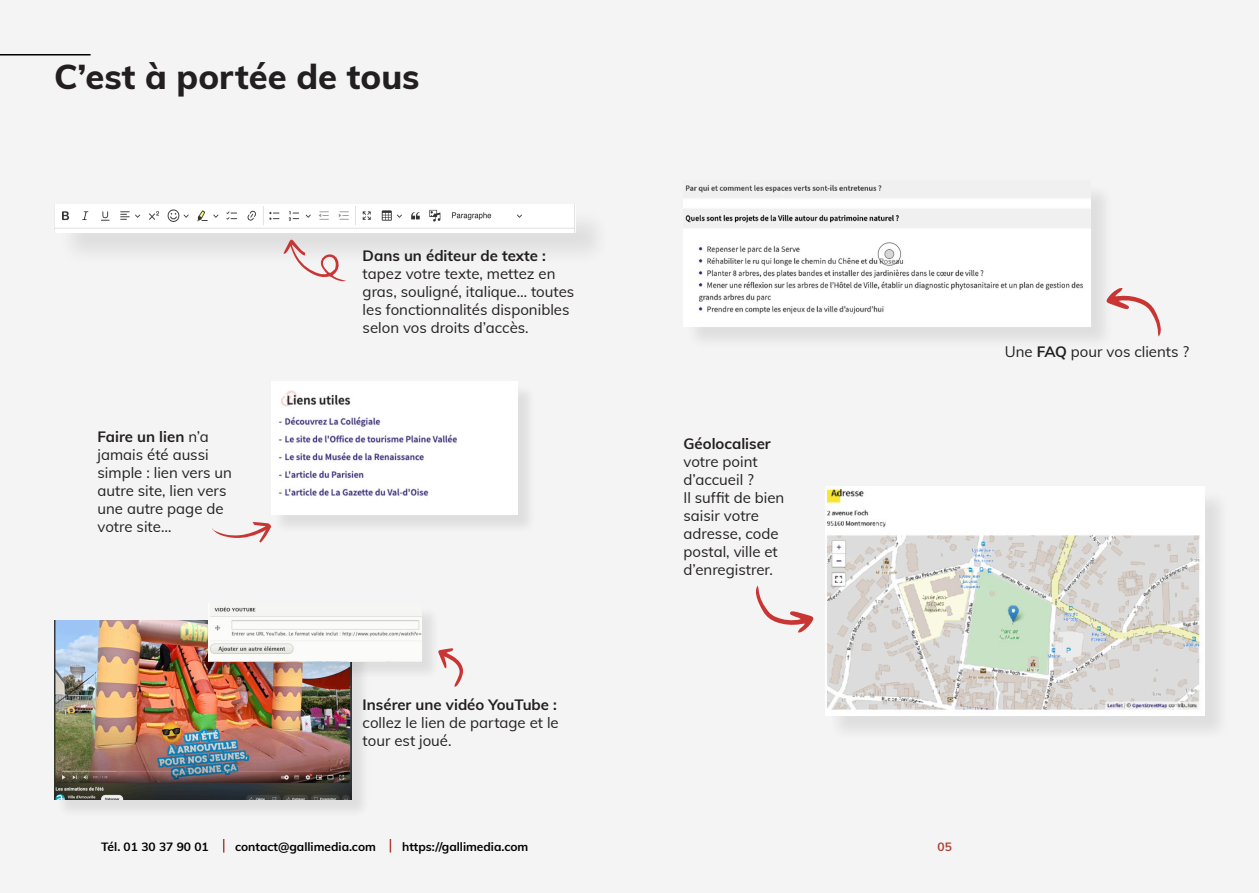
<style>
.page{position:relative;width:1259px;height:893px;background:#f4f4f4}
.page>*{position:absolute;margin:0;border:0;box-sizing:border-box;transform-origin:0 0}
.t1{font:800 34.5px "Muli";color:#231f20}
.t2{font:15px/18px "Muli";color:#231f20}
.t3{font:700 12px "Muli";color:#000}
.t4{font:700 12px "Muli";color:#ad4336}
.s1{font-weight:700}
</style>
<div class="page">
<svg style="left:212px;top:522px;width:59px;height:21px"></svg>
<svg style="left:223px;top:839px;width:1px;height:13px"></svg>
<svg style="left:390px;top:839px;width:1px;height:13px"></svg>
<hr style="left:0;top:54px;width:91px;height:2px;background:#000001">
<div style="left:58px;top:209px;width:552px;height:58px;background:#eae9ea"></div>
<img style="left:54px;top:205px;width:521px;height:27px">
<div style="left:273px;top:384px;width:263px;height:150px;background:#231f20;opacity:.1"></div>
<img style="left:271px;top:381px;width:247px;height:134px">
<div style="left:686px;top:183px;width:428px;height:168px;background:#231f20;opacity:.1"></div>
<img style="left:683px;top:181px;width:407px;height:146px">
<div style="left:828px;top:490px;width:402px;height:251px;background:#231f20;opacity:.1"></div>
<img style="left:825px;top:487px;width:380px;height:229px">
<div style="left:56px;top:623px;width:314px;height:196px;background:#231f20;opacity:.1"></div>
<img style="left:54px;top:621px;width:297px;height:179px">
<div style="left:211px;top:606px;width:229px;height:75px;background:#231f20;opacity:.1"></div>
<img style="left:208px;top:604px;width:213px;height:58px">
<svg style="left:283px;top:239px;width:63px;height:42px"></svg>
<svg style="left:438px;top:648px;width:25px;height:39px"></svg>
<svg style="left:755px;top:585px;width:59px;height:47px"></svg>
<svg style="left:1105px;top:288px;width:56px;height:49px"></svg>
<p class="t1" style="left:54px;top:51px;width:367px">C’est à portée de tous</p>
<p class="t2" style="left:97px;top:427px;width:136px"><span class="s1">Faire un lien</span> n’a jamais été aussi simple : lien vers un autre site, lien vers une autre page de votre site…</p>
<p class="t2" style="left:363px;top:246px;width:213px"><span class="s1">Dans un éditeur de texte : </span>tapez votre texte, mettez en gras, souligné, italique… toutes les fonctionnalités disponibles selon vos droits d’accès.</p>
<p class="t2" style="left:363px;top:695px;width:198px;text-align:justify"><span class="s1">Insérer une vidéo YouTube : </span>collez le lien de partage et le tour est joué.</p>
<p class="t2" style="left:683px;top:434px;width:102px"><span class="s1">Géolocaliser </span>votre point d’accueil ?<br>Il suffit de bien saisir votre adresse, code postal, ville et d’enregistrer.</p>
<p class="t3" style="left:101px;top:838px;width:109px">Tél. 01 30 37 90 01</p>
<p class="t3" style="left:235px;top:838px;width:142px">contact@gallimedia.com</p>
<p class="t3" style="left:402px;top:838px;width:128px">https://gallimedia.com</p>
<p class="t4" style="left:937px;top:838px;width:16px">05</p>
<p class="t2" style="left:1005px;top:342px;width:186px">Une <span class="s1">FAQ</span> pour vos clients ?</p>
</div>
